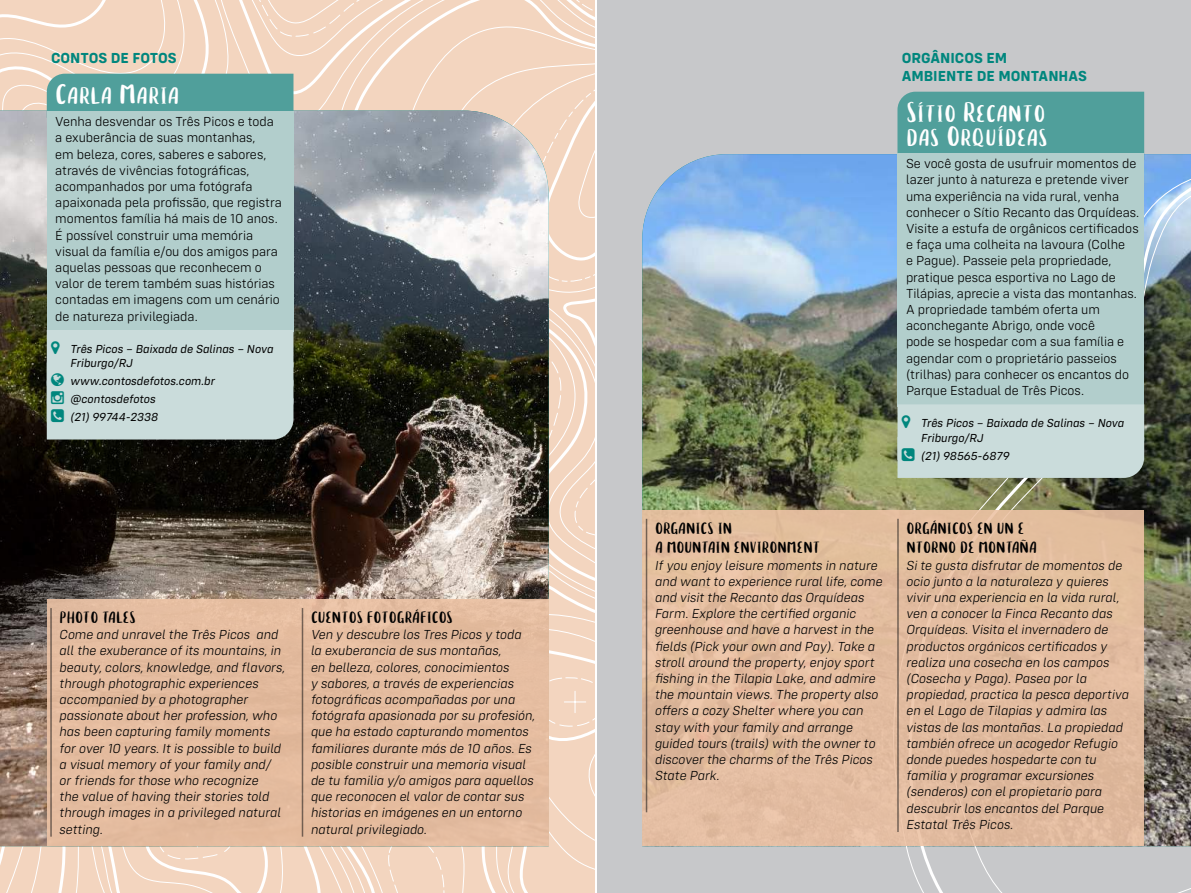
<style>
.page{position:relative;width:1191px;height:893px;background:#fff}
.page>*{position:absolute;margin:0;border:0;box-sizing:border-box;transform-origin:0 0}
.t1{font:28.5px/24px "Blusty Sans";color:#fff}
.t2{font:16.5px/19.8px "Blusty Sans";color:#000}
.t3{font:700 15px/18px "Config Rounded";color:#00867d}
.t4{font:italic 300 13.5px/16.2px "Config Rounded";color:#000}
.t5{font:300 13.5px/16.2px "Config Rounded";color:#000}
.t6{font:italic 12px/14.4px "Config Rounded";color:#000}
</style>
<div class="page">
<div style="left:597px;top:0;width:594px;height:893px;background:#c7c8ca"></div>
<img style="left:642px;top:154px;width:249px;height:356px">
<img style="left:891px;top:91px;width:300px;height:802px">
<div style="left:642px;top:510px;width:502px;height:336px;background:#e3bd9f"></div>
<hr style="left:646px;top:519px;width:1px;height:293px;background:#808285">
<hr style="left:897px;top:519px;width:1px;height:313px;background:#808285">
<div style="left:897px;top:92px;width:247px;height:62px;background:#509f9b"></div>
<div style="left:897px;top:154px;width:247px;height:253px;background:#b2cecc"></div>
<svg style="left:0;top:0;width:595px;height:893px;background:#aca193"></svg>
<div style="left:897px;top:404px;width:247px;height:74px;background:#cadcdb"></div>
<p class="t3" style="left:51px;top:48px;width:127px">CONTOS DE FOTOS</p>
<h1 class="t1" style="left:55px;top:81px;width:126px">Carla Maria</h1>
<p class="t5" style="left:55px;top:114px;width:228px">Venha desvendar os Três Picos e toda a exuberância de suas montanhas,<br>em beleza, cores, saberes e sabores, através de vivências fotográficas, acompanhados por uma fotógrafa apaixonada pela profissão, que registra momentos família há mais de 10 anos.<br>É possível construir uma memória visual da família e/ou dos amigos para aquelas pessoas que reconhecem o valor de terem também suas histórias contadas em imagens com um cenário de natureza privilegiada.</p>
<p class="t6" style="left:71px;top:342px;width:205px">Três Picos – Baixada de Salinas – Nova<br>Friburgo/RJ</p>
<p class="t6" style="left:71px;top:372px;width:146px;line-height:18px">www.contosdefotos.com.br @contosdefotos<br>(21) 99744-2338</p>
<p class="t2" style="left:60px;top:607px;width:78px">PHOTO TALES</p>
<p class="t4" style="left:60px;top:626px;width:227px">Come and unravel the Três Picos and all the exuberance of its mountains, in beauty, colors, knowledge, and flavors, through photographic experiences accompanied by a photographer passionate about her profession, who has been capturing family moments for over 10 years. It is possible to build a visual memory of your family and/ or friends for those who recognize<br>the value of having their stories told through images in a privileged natural setting.</p>
<p class="t2" style="left:311px;top:607px;width:143px">CUENTOS FOTOGRÁFICOS</p>
<p class="t4" style="left:311px;top:626px;width:226px">Ven y descubre los Tres Picos y toda la exuberancia de sus montañas,<br>en belleza, colores, conocimientos<br>y sabores, a través de experiencias fotográficas acompañadas por una fotógrafa apasionada por su profesión, que ha estado capturando momentos familiares durante más de 10 años. Es posible construir una memoria visual de tu familia y/o amigos para aquellos que reconocen el valor de contar sus historias en imágenes en un entorno natural privilegiado.</p>
<p class="t3" style="left:901px;top:48px;width:187px">ORGÂNICOS EM<br>AMBIENTE DE MONTANHAS</p>
<h1 class="t1" style="left:906px;top:99px;width:143px">Sítio Recanto das Orquídeas</h1>
<p class="t5" style="left:906px;top:156px;width:235px">Se você gosta de usufruir momentos de lazer junto à natureza e pretende viver uma experiência na vida rural, venha conhecer o Sítio Recanto das Orquídeas.<br>Visite a estufa de orgânicos certificados e faça uma colheita na lavoura (Colhe<br>e Pague). Passeie pela propriedade, pratique pesca esportiva no Lago de Tilápias, aprecie a vista das montanhas.<br>A propriedade também oferta um aconchegante Abrigo, onde você<br>pode se hospedar com a sua família e agendar com o proprietário passeios (trilhas) para conhecer os encantos do Parque Estadual de Três Picos.</p>
<p class="t6" style="left:921px;top:416px;width:205px">Três Picos – Baixada de Salinas – Nova<br>Friburgo/RJ</p>
<p class="t6" style="left:921px;top:448px;width:90px">(21) 98565-6879</p>
<p class="t2" style="left:655px;top:518px;width:167px">ORGANICS IN<br>A MOUNTAIN ENVIRONMENT</p>
<p class="t4" style="left:655px;top:557px;width:229px">If you enjoy leisure moments in nature and want to experience rural life, come and visit the Recanto das Orquídeas Farm. Explore the certified organic greenhouse and have a harvest in the fields (Pick your own and Pay). Take a stroll around the property, enjoy sport fishing in the Tilapia Lake, and admire the mountain views. The property also offers a cozy Shelter where you can stay with your family and arrange guided tours (trails) with the owner to discover the charms of the Três Picos State Park.</p>
<p class="t2" style="left:906px;top:518px;width:132px">ORGÁNICOS EN UN E<br>NTORNO DE MONTAÑA</p>
<p class="t4" style="left:906px;top:557px;width:224px">Si te gusta disfrutar de momentos de ocio junto a la naturaleza y quieres vivir una experiencia en la vida rural, ven a conocer la Finca Recanto das Orquídeas. Visita el invernadero de productos orgánicos certificados y realiza una cosecha en los campos (Cosecha y Paga). Pasea por la propiedad, practica la pesca deportiva en el Lago de Tilapias y admira las vistas de las montañas. La propiedad también ofrece un acogedor Refugio donde puedes hospedarte con tu familia y programar excursiones (senderos) con el propietario para descubrir los encantos del Parque Estatal Três Picos.</p>
</div>
